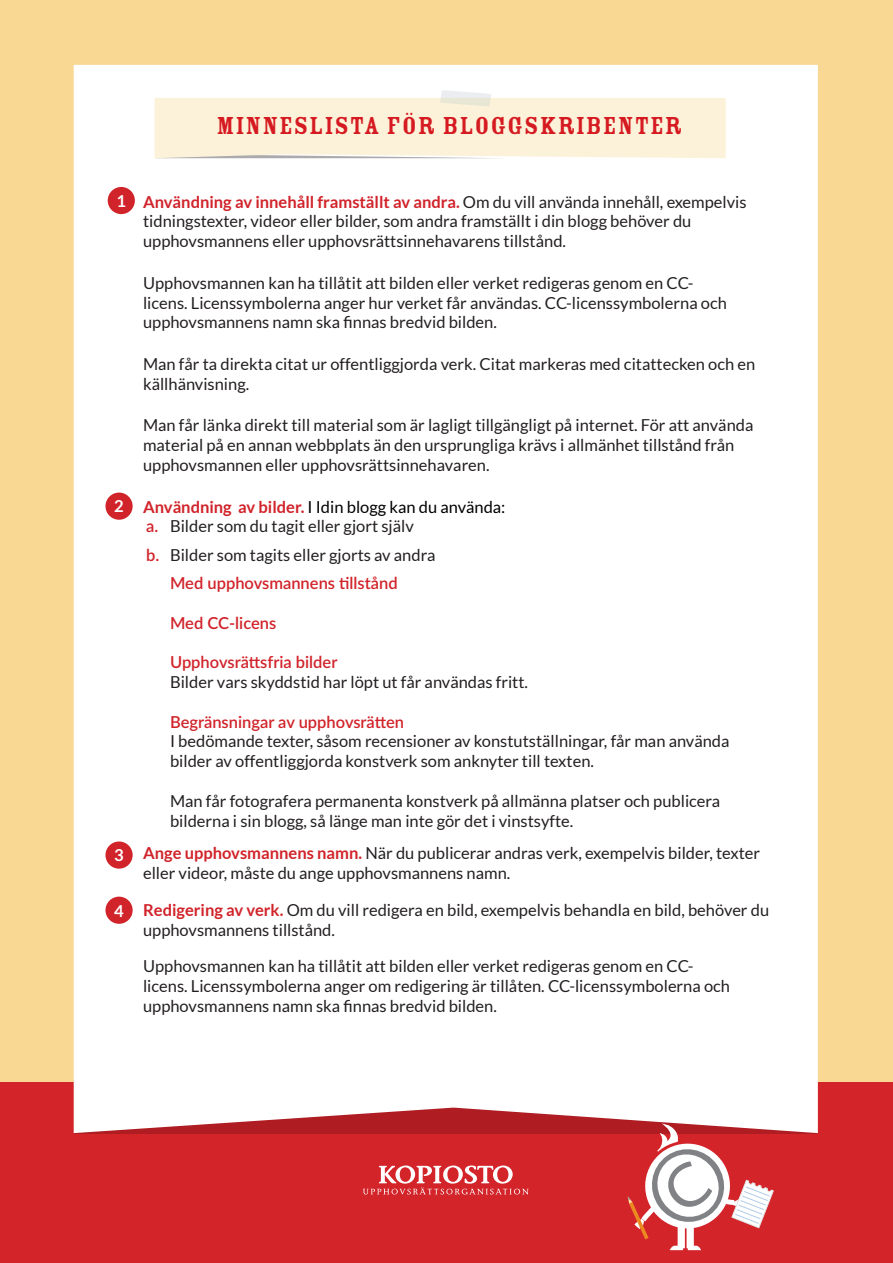
<style>
.page{position:relative;width:893px;height:1263px;background:#f9d894}
.page>*{position:absolute;margin:0;border:0;box-sizing:border-box;transform-origin:0 0}
.Heading_1{font:27px "Rosewood Std Fill";letter-spacing:.03em;color:#d61a21}
.t1{font:16.5px/19.8px "Lato";color:#231f20}
.t2{font:600 16.5px "Lato";color:#d1232a}
.t3{font:16.5px "Lato";color:#000}
.t4{font:700 16.5px "Lato";color:#fff}
.s1{font-weight:700;color:#d1232a}
.s2{font-weight:600;color:#d1232a}
</style>
<div class="page">
<div style="left:0;top:1082px;width:893px;height:181px;background:#d3242a"></div>
<div style="left:74px;top:65px;width:744px;height:1068px;background:#fff"></div>
<svg style="left:154px;top:90px;width:572px;height:68px;background:#fbf2dd"></svg>
<div style="left:108px;top:187px;width:27px;height:27px;background:#d1232a;border-radius:50%"></div>
<div style="left:105px;top:493px;width:28px;height:27px;background:#d1232a;border-radius:50%"></div>
<div style="left:105px;top:841px;width:28px;height:28px;background:#d1232a;border-radius:50%"></div>
<div style="left:105px;top:897px;width:28px;height:27px;background:#d1232a;border-radius:50%"></div>
<div style="left:678px;top:1227px;width:7px;height:21px;background:#fff"></div>
<svg style="left:670px;top:1245px;width:31px;height:5px"></svg>
<div style="left:687px;top:1227px;width:7px;height:21px;background:#fff"></div>
<svg style="left:628px;top:1123px;width:146px;height:116px"></svg>
<svg style="left:363px;top:1165px;width:166px;height:29px"></svg>
<p class="Heading_1" style="left:217px;top:111px;width:468px">MINNESLISTA FÖR BLOGGSKRIBENTER</p>
<p class="t4" style="left:117px;top:191px;width:11px">1</p>
<p class="t1" style="left:143px;top:192px;width:605px;text-indent:-24px">1. <span class="s1">Användning av innehåll framställt av andra.</span> Om du vill använda innehåll, exempelvis tidningstexter, videor eller bilder, som andra framställt i din blogg behöver du upphovsmannens eller upphovsrättsinnehavarens tillstånd.</p>
<p class="t1" style="left:143px;top:273px;width:585px">Upphovsmannen kan ha tillåtit att bilden eller verket redigeras genom en CC&shy;licens. Licenssymbolerna anger hur verket får användas. CC-licenssymbolerna och upphovsmannens namn ska finnas bredvid bilden.</p>
<p class="t1" style="left:143px;top:354px;width:614px">Man får ta direkta citat ur offentliggjorda verk. Citat markeras med citattecken och en källhänvisning.</p>
<p class="t1" style="left:143px;top:415px;width:612px">Man får länka direkt till material som är lagligt tillgängligt på internet. För att använda material på en annan webbplats än den ursprungliga krävs i allmänhet tillstånd från upphovsmannen eller upphovsrättsinnehavaren.</p>
<p class="t3" style="left:143px;top:497px;width:364px"><span class="s1">Användning av bilder.</span> I Idin blogg kan du använda:</p>
<p class="t1" style="left:146px;top:516px;width:269px"><span class="s2">a.</span> Bilder som du tagit eller gjort själv</p>
<p class="t1" style="left:146px;top:545px;width:291px"><span class="s2">b.</span> Bilder som tagits eller gjorts av andra</p>
<p class="t2" style="left:170px;top:571px;width:229px">Med upphovsmannens tillstånd</p>
<p class="t2" style="left:170px;top:610px;width:108px">Med CC-licens</p>
<p class="t2" style="left:170px;top:650px;width:169px">Upphovsrättsfria bilder</p>
<p class="t1" style="left:170px;top:672px;width:359px">Bilder vars skyddstid har löpt ut får användas fritt.</p>
<p class="t2" style="left:170px;top:709px;width:236px">Begränsningar av upphovsrätten</p>
<p class="t1" style="left:170px;top:731px;width:561px">I bedömande texter, såsom recensioner av konstutställningar, får man använda bilder av offentliggjorda konstverk som anknyter till texten.</p>
<p class="t1" style="left:170px;top:791px;width:552px">Man får fotografera permanenta konstverk på allmänna platser och publicera bilderna i sin blogg, så länge man inte gör det i vinstsyfte.</p>
<p class="t1" style="left:143px;top:843px;width:619px;text-indent:-24px"><span class="s1">3. Ange upphovsmannens namn.</span> När du publicerar andras verk, exempelvis bilder, texter eller videor, måste du ange upphovsmannens namn.</p>
<p class="t1" style="left:143px;top:900px;width:628px;text-indent:-24px"><span class="s1">3. Redigering av verk.</span> Om du vill redigera en bild, exempelvis behandla en bild, behöver du upphovsmannens tillstånd.</p>
<p class="t1" style="left:143px;top:956px;width:588px">Upphovsmannen kan ha tillåtit att bilden eller verket redigeras genom en CC&shy;licens. Licenssymbolerna anger om redigering är tillåten. CC-licenssymbolerna och upphovsmannens namn ska finnas bredvid bilden.</p>
<p class="t4" style="left:114px;top:497px;width:11px">2</p>
<p class="t4" style="left:114px;top:846px;width:11px">3</p>
<p class="t4" style="left:114px;top:901px;width:11px">4</p>
</div>
